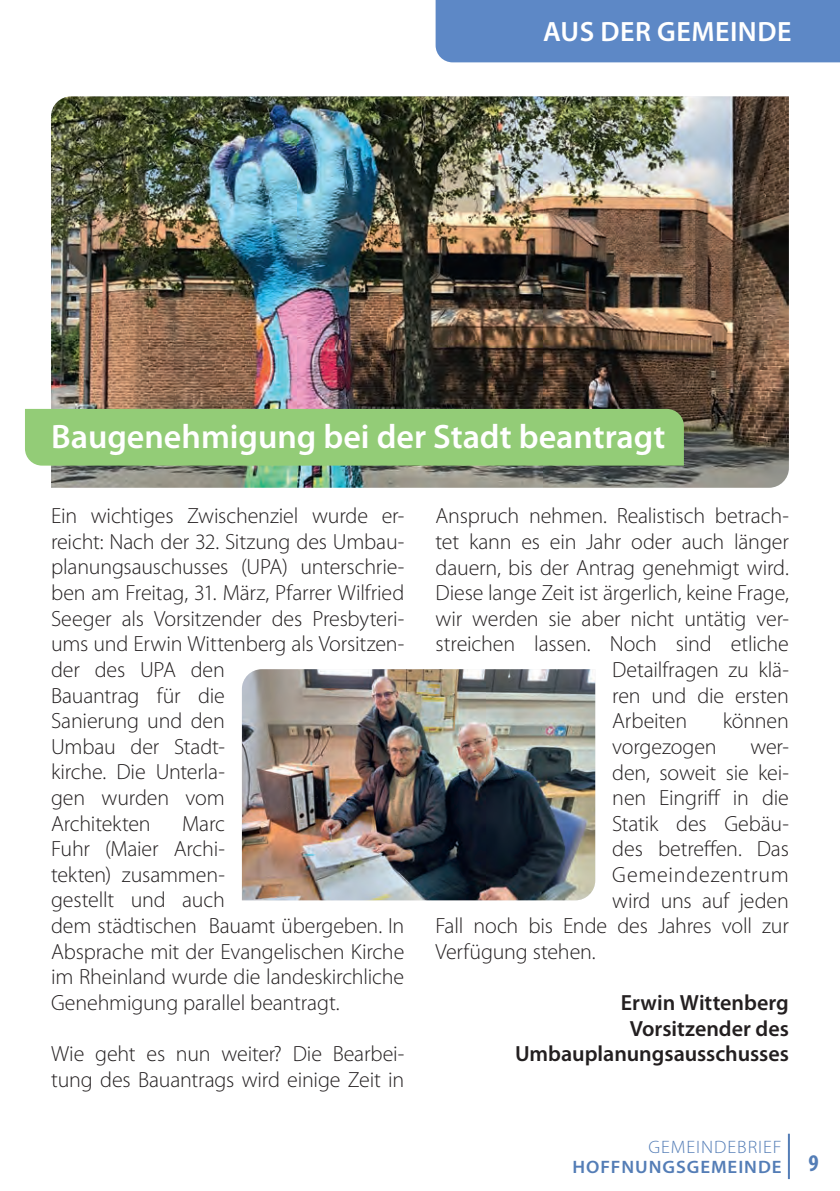
<style>
.page{position:relative;width:840px;height:1191px;background:#fff}
.page>*{position:absolute;margin:0;border:0;box-sizing:border-box;transform-origin:0 0}
.t1{font:600 34px "Myriad Pro";color:#fff}
.t2{font:600 28px "Myriad Pro";letter-spacing:.02em;color:#fff}
.t3{font:300 22px/25.6px "Myriad Pro";letter-spacing:-.01em;color:#231f20}
.t4{font:600 22px/25.6px "Myriad Pro";color:#231f20;text-align:right}
.t5{font:300 22px "Myriad Pro";letter-spacing:.03em;color:#231f20}
.t6{font:600 18px/20px "Myriad Pro";letter-spacing:.05em;color:#547db6;scale:1.05 1}
.s1{font-weight:300}
.s2{font-weight:700;font-stretch:condensed;font-size:24px}
</style>
<div class="page">
<div style="left:435px;top:0;width:404px;height:62px;background:#5d88c6"></div>
<hr style="left:787px;top:1133px;width:2px;height:46px;background:#547db6">
<img style="left:51px;top:96px;width:737px;height:392px">
<div style="left:25px;top:409px;width:658px;height:56px;background:#93cc77"></div>
<img style="left:242px;top:669px;width:353px;height:231px">
<p class="t2" style="left:542px;top:14px;width:250px">AUS DER GEMEINDE</p>
<h1 class="t1" style="left:51px;top:415px;width:615px">Baugenehmigung bei der Stadt beantragt</h1>
<p class="t3" style="left:51px;top:503px;width:354px">Ein wichtiges Zwischenziel wurde er&shy;reicht: Nach der 32. Sitzung des Umbau&shy;planungsauschusses (UPA) unterschrie&shy;ben am Freitag, 31. März, Pfarrer Wilfried<br>Seeger als Vorsitzender des Presbyteri&shy;ums und Erwin Wittenberg als Vorsitzen&shy;der des UPA den<br>Bauantrag für die<br>Sanierung und den<br>Umbau der Stadt-<br>kirche. Die Unterla-<br>gen wurden vom<br>Architekten</p>
<p class="t3" style="left:51px;top:810px;width:354px;text-indent:131px">Marc<br>Fuhr (Maier Archi-<br>tekten) zusammen-<br>gestellt und auch<br>dem städtischen Bauamt übergeben. In<br>Absprache mit der Evangelischen Kirche im Rheinland wurde die landeskirchliche<br>Genehmigung parallel beantragt.</p>
<p class="t3" style="left:51px;top:1040px;width:354px">Wie geht es nun weiter? Die Bearbei&shy;tung des Bauantrags wird einige Zeit in</p>
<p class="t3" style="left:435px;top:503px;width:354px">Anspruch nehmen. Realistisch betrach-</p>
<p class="t3" style="left:435px;top:528px;width:354px">tet kann es ein Jahr oder auch länger</p>
<p class="t3" style="left:435px;top:554px;width:354px">dauern, bis der Antrag genehmigt wird.</p>
<p class="t3" style="left:435px;top:580px;width:354px">Diese lange Zeit ist ärgerlich, keine Frage,</p>
<p class="t3" style="left:435px;top:605px;width:354px">wir werden sie aber nicht untätig ver-</p>
<p class="t3" style="left:435px;top:631px;width:354px">streichen lassen. Noch sind etliche</p>
<p class="t3" style="left:612px;top:656px;width:178px">Detailfragen zu klä-</p>
<p class="t3" style="left:612px;top:682px;width:178px">ren und die ersten</p>
<p class="t3" style="left:612px;top:708px;width:76px">Arbeiten</p>
<p class="t3" style="left:722px;top:708px;width:68px">können</p>
<p class="t3" style="left:612px;top:733px;width:106px">vorgezogen</p>
<p class="t3" style="left:750px;top:733px;width:40px">wer-</p>
<p class="t3" style="left:612px;top:759px;width:178px">den, soweit sie kei-</p>
<p class="t3" style="left:612px;top:784px;width:178px">nen Eingriff in die</p>
<p class="t3" style="left:612px;top:810px;width:178px">Statik des Gebäu-</p>
<p class="t3" style="left:612px;top:836px;width:178px">des betreffen. Das</p>
<p class="t5" style="left:612px;top:861px;width:178px">Gemeindezentrum</p>
<p class="t3" style="left:612px;top:887px;width:178px">wird uns auf jeden</p>
<p class="t3" style="left:435px;top:913px;width:354px">Fall noch bis Ende des Jahres voll zur</p>
<p class="t3" style="left:435px;top:938px;width:161px">Verfügung stehen.</p>
<p class="t4" style="left:515px;top:989px;width:275px">Erwin Wittenberg<br>Vorsitzender des<br>Umbauplanungsausschusses</p>
<p class="t6" style="left:572px;top:1136px;width:236px;text-indent:76px"><span class="s1">GEMEINDEBRIEF<br></span>HOFFNUNGSGEMEINDE <span class="s2">9</span></p>
</div>
